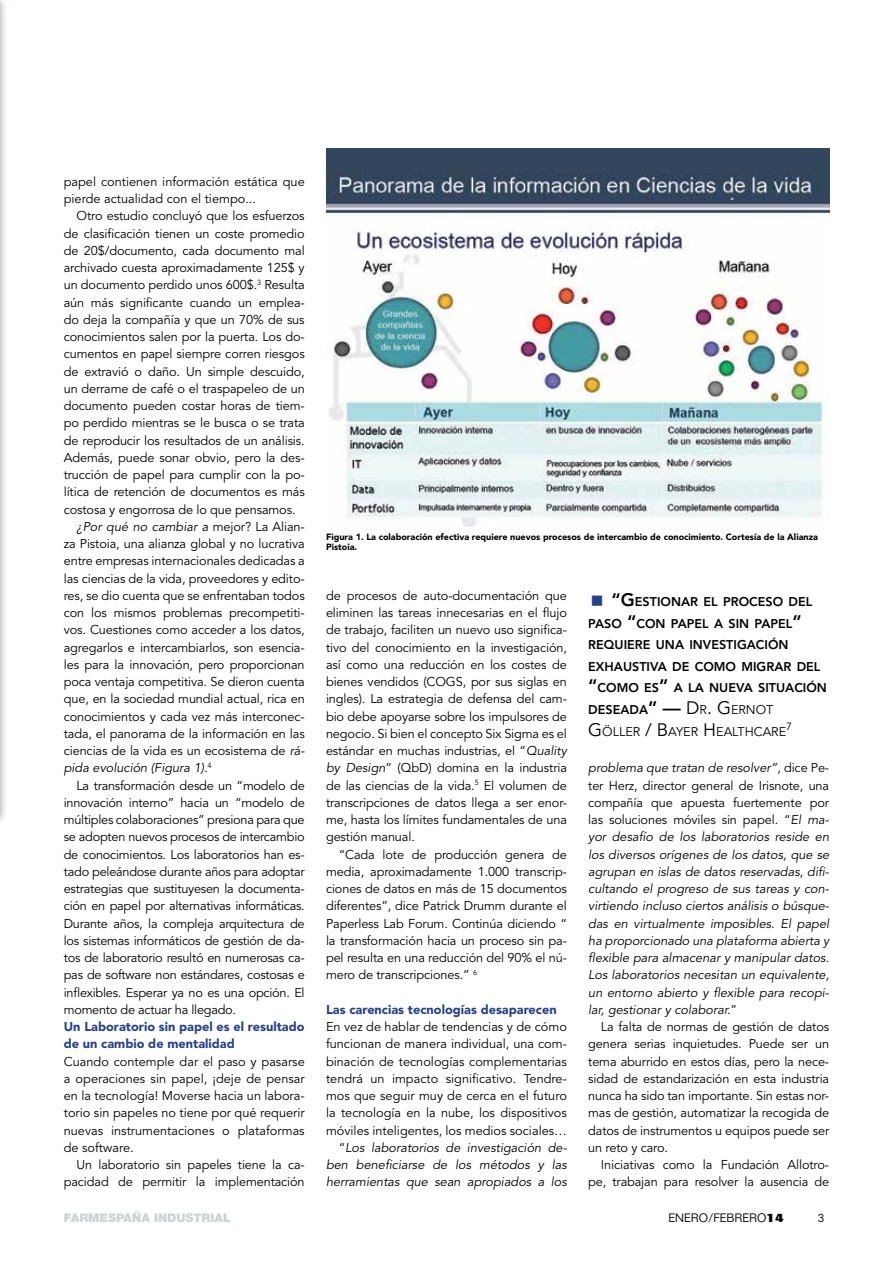
<style>
.page{position:relative;width:893px;height:1263px;background:#fff}
.page>*{position:absolute;margin:0;border:0;box-sizing:border-box;transform-origin:0 0}
.t1{font:12.75px/17.2px "Avenir";letter-spacing:-.01em;color:#000;text-align:justify}
.t2{font:italic 12.75px/17.2px "Avenir";color:#000;text-align:justify}
.t3{font:900 12.75px/17.2px "Avenir";color:#25408f}
.t4{font:800 12.6px/21.6px "Avenir";color:#000}
.t5{font:900 12px "Helvetica Neue";color:#cdd4d3}
.t6{font:300 12px "Folio";color:#000}
.t7{font:10.5px "Avenir";color:#000}
.t8{font:900 9px/10.8px "Avenir";color:#000}
.s1{font-style:normal}
.s2{font-style:italic}
.s3{font-size:18px}
.s4{font-weight:400;font-size:18px}
.s5{font-weight:400}
.s6{font-weight:800}
</style>
<div class="page">
<div style="left:0;top:0;width:8px;height:825px;background:#000;opacity:.35"></div>
<img style="left:326px;top:149px;width:503px;height:377px">
<p class="t1" style="left:64px;top:173px;width:242px">papel contienen información estática que pierde actualidad con el tiempo...</p>
<p class="t1" style="left:77px;top:208px;width:230px">Otro estudio concluyó que los esfuerzos</p>
<p class="t1" style="left:64px;top:225px;width:242px">de clasificación tienen un coste promedio</p>
<p class="t1" style="left:64px;top:242px;width:242px">de 20$/documento, cada documento mal</p>
<p class="t1" style="left:64px;top:259px;width:242px">archivado cuesta aproximadamente 125$ y</p>
<p class="t1" style="left:64px;top:277px;width:242px">un documento perdido unos 600$.<sup>3</sup> Resulta</p>
<p class="t1" style="left:64px;top:294px;width:242px">aún más significante cuando un emplea-</p>
<p class="t1" style="left:64px;top:311px;width:242px">do deja la compañía y que un 70% de sus</p>
<p class="t1" style="left:64px;top:328px;width:242px">conocimientos salen por la puerta. Los do-</p>
<p class="t1" style="left:64px;top:346px;width:242px">cumentos en papel siempre corren riesgos</p>
<p class="t1" style="left:64px;top:363px;width:242px">de extravió o daño. Un simple descuido,</p>
<p class="t1" style="left:64px;top:380px;width:242px">un derrame de café o el traspapeleo de un</p>
<p class="t1" style="left:64px;top:397px;width:242px">documento pueden costar horas de tiem-</p>
<p class="t1" style="left:64px;top:415px;width:242px">po perdido mientras se le busca o se trata</p>
<p class="t1" style="left:64px;top:432px;width:242px">de reproducir los resultados de un análisis.</p>
<p class="t1" style="left:64px;top:449px;width:242px">Además, puede sonar obvio, pero la des-</p>
<p class="t1" style="left:64px;top:466px;width:242px">trucción de papel para cumplir con la po-</p>
<p class="t1" style="left:64px;top:484px;width:242px">lítica de retención de documentos es más</p>
<p class="t1" style="left:64px;top:501px;width:233px">costosa y engorrosa de lo que pensamos.</p>
<p class="t2" style="left:77px;top:518px;width:230px">¿Por qué no cambiar a <span class="s1">mejor? La Alian-</span></p>
<p class="t1" style="left:64px;top:535px;width:242px">za Pistoia, una alianza global y no lucrativa</p>
<p class="t1" style="left:64px;top:553px;width:242px">entre empresas internacionales dedicadas a</p>
<p class="t1" style="left:64px;top:570px;width:242px">las ciencias de la vida, proveedores y edito-</p>
<p class="t1" style="left:64px;top:587px;width:242px">res, se dio cuenta que se enfrentaban todos</p>
<p class="t1" style="left:64px;top:604px;width:242px">con los mismos problemas precompetiti-</p>
<p class="t1" style="left:64px;top:622px;width:242px">vos. Cuestiones como acceder a los datos,</p>
<p class="t1" style="left:64px;top:639px;width:242px">agregarlos e intercambiarlos, son esencia-</p>
<p class="t1" style="left:64px;top:656px;width:242px">les para la innovación, pero proporcionan</p>
<p class="t1" style="left:64px;top:673px;width:242px">poca ventaja competitiva. Se dieron cuenta</p>
<p class="t1" style="left:64px;top:691px;width:242px">que, en la sociedad mundial actual, rica en</p>
<p class="t1" style="left:64px;top:708px;width:242px">conocimientos y cada vez más interconec-</p>
<p class="t1" style="left:64px;top:725px;width:242px">tada, el panorama de la información en las</p>
<p class="t1" style="left:64px;top:742px;width:242px">ciencias de la vida es un ecosistema de <span class="s2">rá-</span></p>
<p class="t2" style="left:64px;top:760px;width:149px">pida evolución (Figura 1).<sup>4</sup></p>
<p class="t1" style="left:77px;top:777px;width:230px">La transformación desde un “modelo de</p>
<p class="t1" style="left:64px;top:794px;width:242px">innovación interno” hacia un “modelo de</p>
<p class="t1" style="left:64px;top:811px;width:242px">múltiples colaboraciones” presiona para que</p>
<p class="t1" style="left:64px;top:829px;width:242px">se adopten nuevos procesos de intercambio</p>
<p class="t1" style="left:64px;top:846px;width:242px">de conocimientos. Los laboratorios han es-</p>
<p class="t1" style="left:64px;top:863px;width:242px">tado peleándose durante años para adoptar</p>
<p class="t1" style="left:64px;top:880px;width:242px">estrategias que sustituyesen la documenta-</p>
<p class="t1" style="left:64px;top:898px;width:242px">ción en papel por alternativas informáticas.</p>
<p class="t1" style="left:64px;top:915px;width:242px">Durante años, la compleja arquitectura de</p>
<p class="t1" style="left:64px;top:932px;width:242px">los sistemas informáticos de gestión de da-</p>
<p class="t1" style="left:64px;top:949px;width:242px">tos de laboratorio resultó en numerosas ca-</p>
<p class="t1" style="left:64px;top:967px;width:242px">pas de software non estándares, costosas e</p>
<p class="t1" style="left:64px;top:984px;width:242px">inflexibles. Esperar ya no es una opción. El</p>
<p class="t1" style="left:64px;top:1001px;width:174px">momento de actuar ha llegado.</p>
<p class="t3" style="left:64px;top:1018px;width:242px">Un Laboratorio sin papel es el resultado de un cambio de mentalidad</p>
<p class="t1" style="left:64px;top:1053px;width:242px">Cuando contemple dar el paso y pasarse a operaciones sin papel, ¡deje de pensar en la tecnología! Moverse hacia un labora&shy;torio sin papeles no tiene por qué requerir nuevas instrumentaciones o plataformas de software.</p>
<p class="t1" style="left:64px;top:1156px;width:242px;text-align:right">Un laboratorio sin papeles tiene la ca&shy;pacidad de permitir la implementación</p>
<p class="t8" style="left:326px;top:531px;width:493px">Figura 1. La colaboración efectiva requiere nuevos procesos de intercambio de conocimiento. Cortesía de la Alianza<br>Pistoia.</p>
<p class="t1" style="left:326px;top:587px;width:242px">de procesos de auto-documentación que eliminen las tareas innecesarias en el flujo de trabajo, faciliten un nuevo uso significa&shy;tivo del conocimiento en la investigación, así como una reducción en los costes de bienes vendidos (COGS, por sus siglas en ingles). La estrategia de defensa del cam&shy;bio debe apoyarse sobre los impulsores de negocio. Si bien el concepto Six Sigma es el estándar en muchas industrias, el “<span class="s2">Quality by Design</span>” (QbD) domina en la industria de las ciencias de la vida.<sup>5</sup> El volumen de transcripciones de datos llega a ser enor&shy;me, hasta los límites fundamentales de una gestión manual.</p>
<p class="t1" style="left:326px;top:846px;width:242px;text-indent:13px">“Cada lote de producción genera de media, aproximadamente 1.000 transcrip&shy;ciones de datos en más de 15 documentos diferentes”, dice Patrick Drumm durante el Paperless Lab Forum. Continúa diciendo “ la transformación hacia un proceso sin pa&shy;pel resulta en una reducción del 90% el nú&shy;mero de transcripciones.” <sup>6</sup></p>
<p class="t3" style="left:326px;top:1001px;width:232px">Las carencias tecnologías desaparecen</p>
<p class="t1" style="left:326px;top:1018px;width:242px;text-align:right">En vez de hablar de tendencias y de cómo funcionan de manera individual, una com&shy;binación de tecnologías complementarias tendrá un impacto significativo. Tendre&shy;mos que seguir muy de cerca en el futuro la tecnología en la nube, los dispositivos móviles inteligentes, los medios sociales… “<span class="s2">Los laboratorios de investigación de&shy;ben beneficiarse de los métodos y las herramientas que sean apropiados a los</span></p>
<p class="t4" style="left:588px;top:591px;width:240px;text-indent:23px"><span class="s3">“G</span>ESTIONAR EL PROCESO DEL<br>PASO <span class="s3">“</span>CON PAPEL A SIN PAPEL<span class="s3">”<br></span>REQUIERE UNA INVESTIGACIÓN<br>EXHAUSTIVA DE COMO MIGRAR DEL <span class="s3">“</span>COMO ES<span class="s3">”</span> A LA NUEVA SITUACIÓN<br>DESEADA<span class="s3">” —</span> <span class="s4">D</span><span class="s5">R</span><span class="s4">. G</span><span class="s5">ERNOT<br></span><span class="s4">G</span><span class="s5">ÖLLER</span> <span class="s4">/ B</span><span class="s5">AYER</span> <span class="s4">H</span><span class="s5">EALTH CARE</span></p>
<p class="t7" style="left:786px;top:720px;width:7px">7</p>
<p class="t2" style="left:588px;top:760px;width:242px">problema que tratan de resolver”, <span class="s1">dice Pe&shy;ter Herz, director general de Irisnote, una compañía que apuesta fuertemente por las soluciones móviles sin papel. “</span>El ma&shy;yor desafío de los laboratorios reside en los diversos orígenes de los datos, que se agrupan en islas de datos reservadas, difi&shy;cultando el progreso de sus tareas y con&shy;virtiendo incluso ciertos análisis o búsque&shy;das en virtualmente imposibles. El papel ha proporcionado una plataforma abierta y flexible para almacenar y manipular datos.<br>Los laboratorios necesitan un equivalente, un entorno abierto y flexible para recopi&shy;lar, gestionar y colaborar.<span class="s1">”</span></p>
<p class="t1" style="left:588px;top:1018px;width:242px;text-indent:13px">La falta de normas de gestión de datos genera serias inquietudes. Puede ser un tema aburrido en estos días, pero la nece&shy;sidad de estandarización en esta industria nunca ha sido tan importante. Sin estas nor&shy;mas de gestión, automatizar la recogida de datos de instrumentos u equipos puede ser un reto y caro.</p>
<p class="t1" style="left:588px;top:1156px;width:242px;text-align:right">Iniciativas como la Fundación Allotro&shy;pe, trabajan para resolver la ausencia de</p>
<p class="t5" style="left:64px;top:1211px;width:168px">FARMESPAÑA INDUSTRIAL</p>
<p class="t6" style="left:668px;top:1211px;width:117px">ENERO/FEBRERO<span class="s6">14</span></p>
<p class="t6" style="left:818px;top:1211px;width:8px">3</p>
</div>
